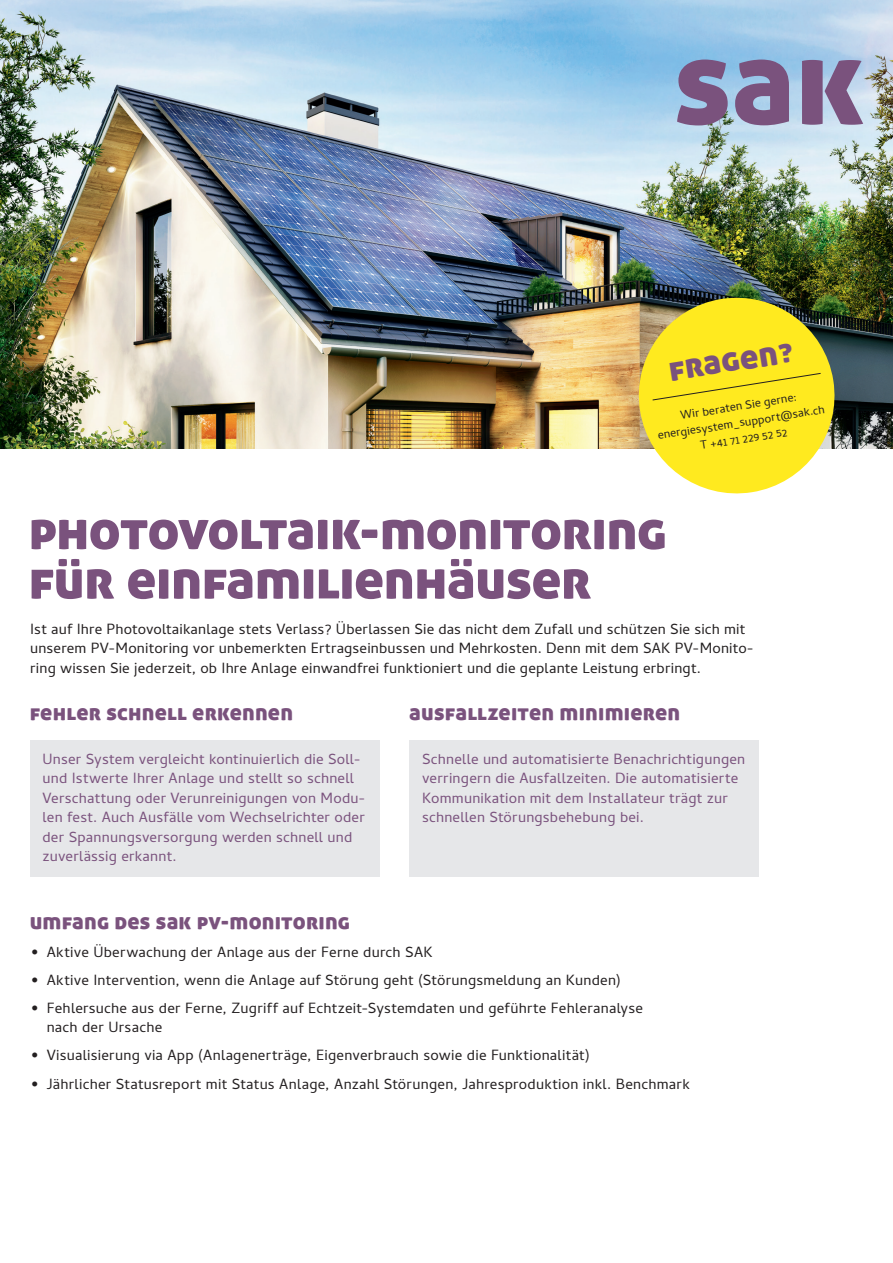
<style>
.page{position:relative;width:893px;height:1263px;background:#fff}
.page>*{position:absolute;margin:0;border:0;box-sizing:border-box;transform-origin:0 0}
._02_Haupttitel{font:55.5px/49.5px "Aller Display";letter-spacing:-.01em;color:#7a527d}
.t1{font:34.5px "Aller Display";color:#7a527d}
.t2{font:22.5px "Aller Display";letter-spacing:.01em;color:#7a527d}
.t3{font:15px/19.5px "Cambay";letter-spacing:.015em;color:#231f20}
.t4{font:15px/19.5px "Cambay";letter-spacing:.015em;color:#7a527d}
.t5{font:12px/16.5px "Cambay";color:#231f20;text-align:center}
</style>
<div class="page">
<img style="left:0;top:0;width:893px;height:449px">
<svg style="left:632px;top:291px;width:210px;height:203px;background:#e1d23e"></svg>
<svg style="left:677px;top:60px;width:51px;height:65px;background:#82739a"></svg>
<svg style="left:735px;top:60px;width:54px;height:65px;background:#847098"></svg>
<svg style="left:802px;top:60px;width:61px;height:65px;background:#8e7b9f"></svg>
<div style="left:30px;top:741px;width:349px;height:136px;background:#e6e7e9"></div>
<div style="left:409px;top:741px;width:350px;height:136px;background:#e6e7e9"></div>
<p class="t1" style="left:665px;top:347px;width:127px;rotate:-9deg">fragen?</p>
<p class="t5" style="left:654px;top:411px;width:170px;rotate:-9deg">Wir beraten Sie gerne: energiesystem_support@sak.ch</p>
<p class="t5" style="left:699px;top:437px;width:89px;rotate:-9deg">T +41 71 229 52 52</p>
<p class="_02_Haupttitel" style="left:28px;top:503px;width:640px">photovoltaik-monitoring für einfamilienhäuser</p>
<p class="t3" style="left:30px;top:619px;width:725px">Ist auf Ihre Photovoltaikanlage stets Verlass? Überlassen Sie das nicht dem Zufall und schützen Sie sich mit unserem PV-Monitoring vor unbemerkten Ertragseinbussen und Mehrkosten. Denn mit dem SAK PV-Monito&shy;ring wissen Sie jederzeit, ob Ihre Anlage einwandfrei funktioniert und die geplante Leistung erbringt.</p>
<p class="t2" style="left:30px;top:697px;width:265px">fehler schnell erkennen</p>
<p class="t4" style="left:43px;top:749px;width:324px">Unser System vergleicht kontinuierlich die Soll&shy;und Istwerte Ihrer Anlage und stellt so schnell Verschattung oder Verunreinigungen von Modu&shy;len fest. Auch Ausfälle vom Wechselrichter oder der Spannungsversorgung werden schnell und zuverlässig erkannt.</p>
<p class="t2" style="left:409px;top:697px;width:272px">ausfallzeiten minimieren</p>
<p class="t4" style="left:422px;top:749px;width:325px">Schnelle und automatisierte Benachrichtigungen verringern die Ausfallzeiten. Die automatisierte Kommunikation mit dem Installateur trägt zur schnellen Störungsbehebung bei.</p>
<p class="t2" style="left:30px;top:906px;width:322px">umfang des sak pv-monitoring</p>
<p class="t3" style="left:30px;top:942px;width:405px">• Aktive Überwachung der Anlage aus der Ferne durch SAK</p>
<p class="t3" style="left:30px;top:970px;width:593px">• Aktive Intervention, wenn die Anlage auf Störung geht (Störungsmeldung an Kunden)</p>
<p class="t3" style="left:47px;top:998px;width:598px;text-indent:-17px">• Fehlersuche aus der Ferne, Zugriff auf Echtzeit-Systemdaten und geführte Fehleranalyse nach der Ursache</p>
<p class="t3" style="left:30px;top:1045px;width:562px">• Visualisierung via App (Anlagenerträge, Eigenverbrauch sowie die Funktionalität)</p>
<p class="t3" style="left:30px;top:1073px;width:662px">• Jährlicher Statusreport mit Status Anlage, Anzahl Störungen, Jahresproduktion inkl. Benchmark</p>
</div>
